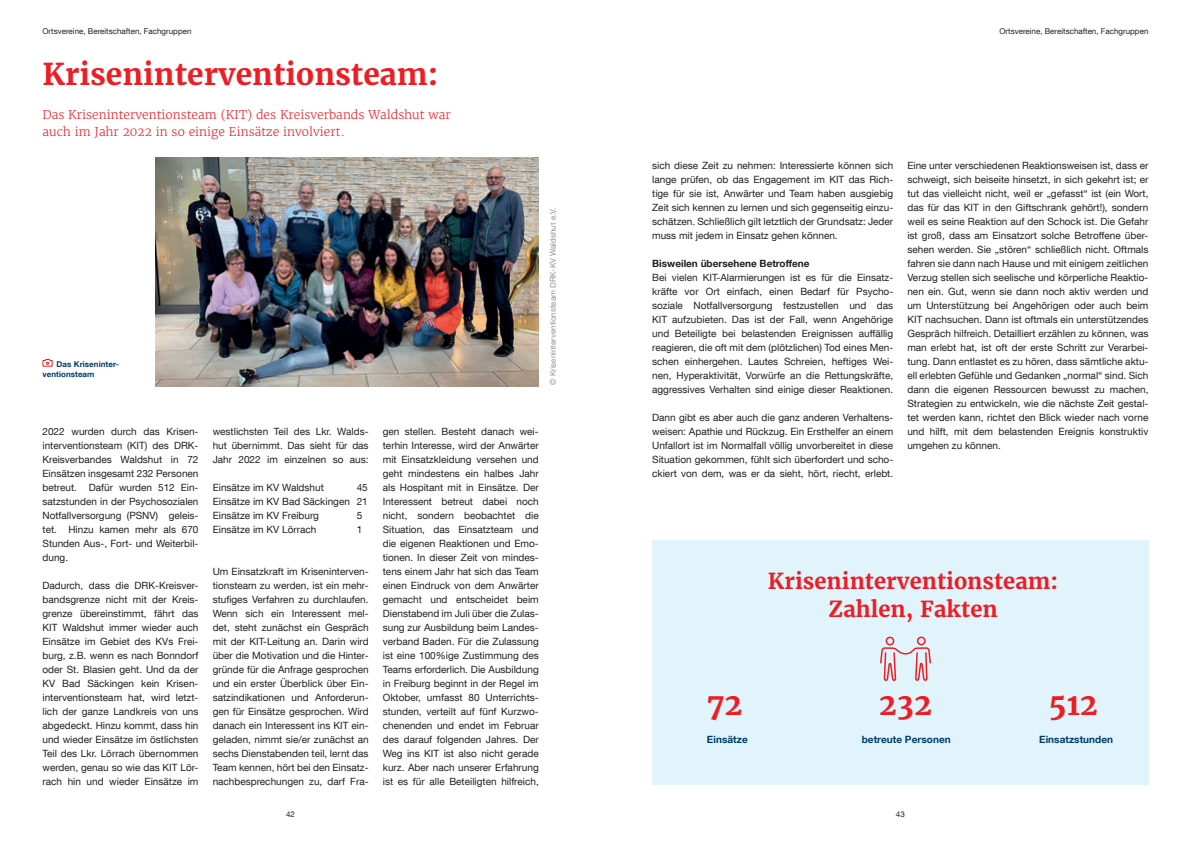
<style>
.page{position:relative;width:1191px;height:842px;background:#fff}
.page>*{position:absolute;margin:0;border:0;box-sizing:border-box;transform-origin:0 0}
.t1{font:700 30px "Merriweather";color:#ee1d23}
.t2{font:700 22px/28px "Merriweather";color:#ee1d23;text-align:center}
.t3{font:300 12px/17.5px "Merriweather";color:#ee1d23}
.t4{font:10px/14px "Helvetica Neue LT Com";color:#231f20;text-align:justify}
.t5{font:700 10px "Helvetica Neue LT Com";letter-spacing:.005em;color:#003d68}
.t6{font:700 10px "Helvetica Neue LT Com";color:#231f20}
.t7{font:8px "Helvetica Neue LT Com";color:#231f20}
.t8{font:8px "Helvetica Neue LT Com";color:#939598}
.t9{font:700 8px/10px "Helvetica Neue LT Com";letter-spacing:.005em;color:#003d68}
</style>
<div class="page">
<img style="left:156px;top:158px;width:383px;height:229px">
<svg style="left:42px;top:359px;width:11px;height:8px"></svg>
<div style="left:652px;top:540px;width:496px;height:245px;background:#e1f4fc"></div>
<svg style="left:880px;top:636px;width:51px;height:45px"></svg>
<p class="t7" style="left:43px;top:26px;width:150px">Ortsvereine, Bereitschaften, Fachgruppen</p>
<p class="t7" style="left:999px;top:26px;width:150px">Ortsvereine, Bereitschaften, Fachgruppen</p>
<h1 class="t1" style="left:43px;top:55px;width:397px">Kriseninterventionsteam:</h1>
<p class="t3" style="left:43px;top:106px;width:410px">Das Kriseninterventionsteam (KIT) des Kreisverbands Waldshut war auch im Jahr 2022 in so einige Einsätze involviert.</p>
<p class="t9" style="left:43px;top:358px;width:78px;text-indent:14px">Das Kriseninter&shy;ventionsteam</p>
<p class="t8" style="left:548px;top:385px;width:179px;rotate:-90deg">© Kriseninterventionsteam DRK-KV Waldshut e.V.</p>
<p class="t4" style="left:43px;top:424px;width:157px">2022 wurden durch das Krisen&shy;interventionsteam (KIT) des DRK-Kreisverbandes Waldshut in 72<br>Einsätzen insgesamt 232 Personen betreut. Dafür wurden 512 Ein&shy;satzstunden in der Psychosozialen Notfallversorgung (PSNV) geleis&shy;tet. Hinzu kamen mehr als 670<br>Stunden Aus-, Fort- und Weiterbil&shy;dung.</p>
<p class="t4" style="left:43px;top:578px;width:157px">Dadurch, dass die DRK-Kreisver&shy;bandsgrenze nicht mit der Kreis&shy;grenze übereinstimmt, fährt das KIT Waldshut immer wieder auch Einsätze im Gebiet des KVs Frei&shy;burg, z.B. wenn es nach Bonndorf oder St. Blasien geht. Und da der KV Bad Säckingen kein Krisen&shy;interventionsteam hat, wird letzt&shy;lich der ganze Landkreis von uns abgedeckt. Hinzu kommt, dass hin und wieder Einsätze im östlichsten Teil des Lkr. Lörrach übernommen werden, genau so wie das KIT Lör&shy;rach hin und wieder Einsätze im</p>
<p class="t4" style="left:213px;top:424px;width:157px">westlichsten Teil des Lkr. Walds&shy;hut übernimmt. Das sieht für das Jahr 2022 im einzelnen so aus:</p>
<p class="t4" style="left:213px;top:480px;width:113px">Einsätze im KV Waldshut</p>
<p class="t4" style="left:213px;top:480px;width:157px;text-indent:144px">45<br>Einsätze im KV Bad Säckingen 21<br>Einsätze im KV Freiburg</p>
<p class="t4" style="left:357px;top:508px;width:7px">5</p>
<p class="t4" style="left:213px;top:522px;width:105px">Einsätze im KV Lörrach</p>
<p class="t4" style="left:357px;top:522px;width:7px">1</p>
<p class="t4" style="left:213px;top:564px;width:157px">Um Einsatzkraft im Kriseninterven&shy;tionsteam zu werden, ist ein mehr&shy;stufiges Verfahren zu durchlaufen.<br>Wenn sich ein Interessent mel&shy;det, steht zunächst ein Gespräch mit der KIT-Leitung an. Darin wird über die Motivation und die Hinter&shy;gründe für die Anfrage gesprochen und ein erster Überblick über Ein&shy;satzindikationen und Anforderun&shy;gen für Einsätze gesprochen. Wird danach ein Interessent ins KIT ein&shy;geladen, nimmt sie/er zunächst an sechs Dienstabenden teil, lernt das Team kennen, hört bei den Einsatz&shy;nachbesprechungen zu, darf Fra-</p>
<p class="t4" style="left:383px;top:424px;width:157px">gen stellen. Besteht danach wei&shy;terhin Interesse, wird der Anwärter mit Einsatzkleidung versehen und geht mindestens ein halbes Jahr als Hospitant mit in Einsätze. Der Interessent betreut dabei noch nicht, sondern beobachtet die Situation, das Einsatzteam und die eigenen Reaktionen und Emo&shy;tionen. In dieser Zeit von mindes&shy;tens einem Jahr hat sich das Team einen Eindruck von dem Anwärter gemacht und entscheidet beim Dienstabend im Juli über die Zulas&shy;sung zur Ausbildung beim Landes&shy;verband Baden. Für die Zulassung ist eine 100%ige Zustimmung des Teams erforderlich. Die Ausbildung in Freiburg beginnt in der Regel im Oktober, umfasst 80 Unterrichts&shy;stunden, verteilt auf fünf Kurzwo&shy;chenenden und endet im Februar des darauf folgenden Jahres. Der Weg ins KIT ist also nicht gerade kurz. Aber nach unserer Erfahrung ist es für alle Beteiligten hilfreich,</p>
<p class="t4" style="left:652px;top:158px;width:242px">sich diese Zeit zu nehmen: Interessierte können sich lange prüfen, ob das Engagement im KIT das Rich&shy;tige für sie ist, Anwärter und Team haben ausgiebig Zeit sich kennen zu lernen und sich gegenseitig einzu&shy;schätzen. Schließlich gilt letztlich der Grundsatz: Jeder muss mit jedem in Einsatz gehen können.</p>
<p class="t6" style="left:652px;top:257px;width:159px">Bisweilen übersehene Betroffene</p>
<p class="t4" style="left:652px;top:270px;width:242px">Bei vielen KIT-Alarmierungen ist es für die Einsatz&shy;kräfte vor Ort einfach, einen Bedarf für Psycho&shy;soziale Notfallversorgung festzustellen und das KIT aufzubieten. Das ist der Fall, wenn Angehörige und Beteiligte bei belastenden Ereignissen auffällig reagieren, die oft mit dem (plötzlichen) Tod eines Men&shy;schen einhergehen. Lautes Schreien, heftiges Wei&shy;nen, Hyperaktivität, Vorwürfe an die Rettungskräfte, aggressives Verhalten sind einige dieser Reaktionen.</p>
<p class="t4" style="left:652px;top:410px;width:242px">Dann gibt es aber auch die ganz anderen Verhaltens&shy;weisen: Apathie und Rückzug. Ein Ersthelfer an einem Unfallort ist im Normalfall völlig unvorbereitet in diese Situation gekommen, fühlt sich überfordert und scho&shy;ckiert von dem, was er da sieht, hört, riecht, erlebt.</p>
<p class="t4" style="left:907px;top:158px;width:242px">Eine unter verschiedenen Reaktionsweisen ist, dass er schweigt, sich beiseite hinsetzt, in sich gekehrt ist; er tut das vielleicht nicht, weil er „gefasst“ ist (ein Wort, das für das KIT in den Giftschrank gehört!), sondern weil es seine Reaktion auf den Schock ist. Die Gefahr ist groß, dass am Einsatzort solche Betroffene über&shy;sehen werden. Sie „stören“ schließlich nicht. Oftmals fahren sie dann nach Hause und mit einigem zeitlichen Verzug stellen sich seelische und körperliche Reaktio&shy;nen ein. Gut, wenn sie dann noch aktiv werden und um Unterstützung bei Angehörigen oder auch beim KIT nachsuchen. Dann ist oftmals ein unterstützendes Gespräch hilfreich. Detailliert erzählen zu können, was man erlebt hat, ist oft der erste Schritt zur Verarbei&shy;tung. Dann entlastet es zu hören, dass sämtliche aktu&shy;ell erlebten Gefühle und Gedanken „normal“ sind. Sich dann die eigenen Ressourcen bewusst zu machen, Strategien zu entwickeln, wie die nächste Zeit gestal&shy;tet werden kann, richtet den Blick wieder nach vorne und hilft, mit dem belastenden Ereignis konstruktiv umgehen zu können.</p>
<h2 class="t2" style="left:768px;top:567px;width:292px">Kriseninterventionsteam:<br>Zahlen, Fakten</h2>
<h1 class="t1" style="left:706px;top:685px;width:37px">72</h1>
<h1 class="t1" style="left:879px;top:685px;width:55px">232</h1>
<h1 class="t1" style="left:1048px;top:685px;width:51px">512</h1>
<p class="t5" style="left:707px;top:733px;width:42px">Einsätze</p>
<p class="t5" style="left:861px;top:733px;width:90px">betreute Personen</p>
<p class="t5" style="left:1039px;top:733px;width:75px">Einsatzstunden</p>
<p class="t7" style="left:286px;top:809px;width:10px">42</p>
<p class="t7" style="left:896px;top:809px;width:10px">43</p>
</div>
